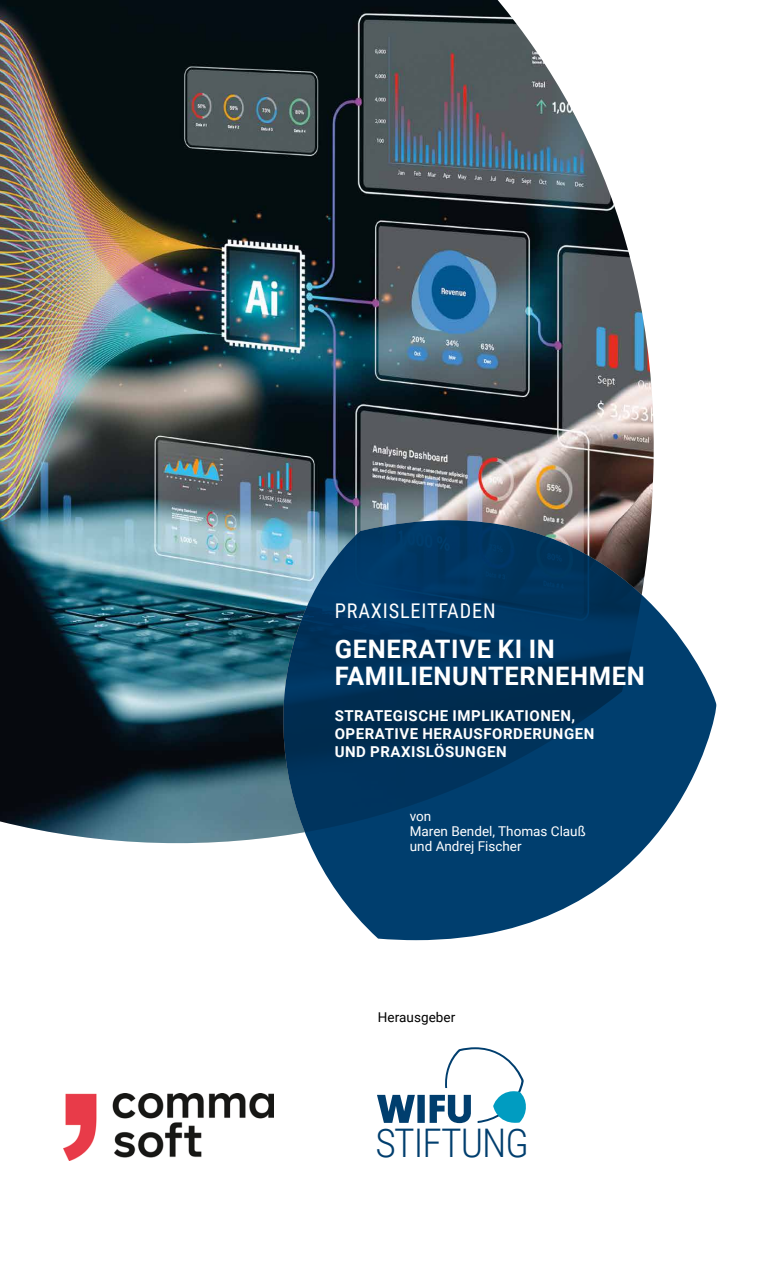
<style>
.page{position:relative;width:766px;height:1263px;background:#fff}
.page>*{position:absolute;margin:0;border:0;box-sizing:border-box;transform-origin:0 0}
.t1{font:300 39.45px "Roboto Condensed";letter-spacing:-.025em;color:#003e6e}
.t2{font:700 25.5px/27px "Roboto";letter-spacing:.025em;color:#fff}
.t3{font:20.25px "Roboto Condensed";letter-spacing:.04em;color:#fff}
.t4{font:700 15px/18px "Roboto";letter-spacing:.035em;color:#fff}
.t5{font:13.5px/15px "Roboto";color:#fff}
.t6{font:13.5px "Roboto";letter-spacing:.005em;color:#000}
</style>
<div class="page">
<img style="left:0;top:0;width:654px;height:844px">
<svg style="left:282px;top:520px;width:435px;height:420px"></svg>
<svg style="left:377px;top:1047px;width:149px;height:76px"></svg>
<img style="left:64px;top:1094px;width:209px;height:67px">
<h3 class="t3" style="left:335px;top:596px;width:162px">PRAXISLEITFADEN</h3>
<h2 class="t2" style="left:335px;top:635px;width:311px">GENERATIVE KI IN<br>FAMILIENUNTERNEHMEN</h2>
<p class="t4" style="left:334px;top:706px;width:261px">STRATEGISCHE IMPLIKATIONEN,<br>OPERATIVE HERAUSFORDERUNGEN<br>UND PRAXISLÖSUNGEN</p>
<p class="t5" style="left:409px;top:808px;width:177px">von<br>Maren Bendel, Thomas Clauß und Andrej Fischer</p>
<p class="t6" style="left:377px;top:1008px;width:79px">Herausgeber</p>
<h1 class="t1" style="left:375px;top:1115px;width:155px">STIFTUNG</h1>
</div>
